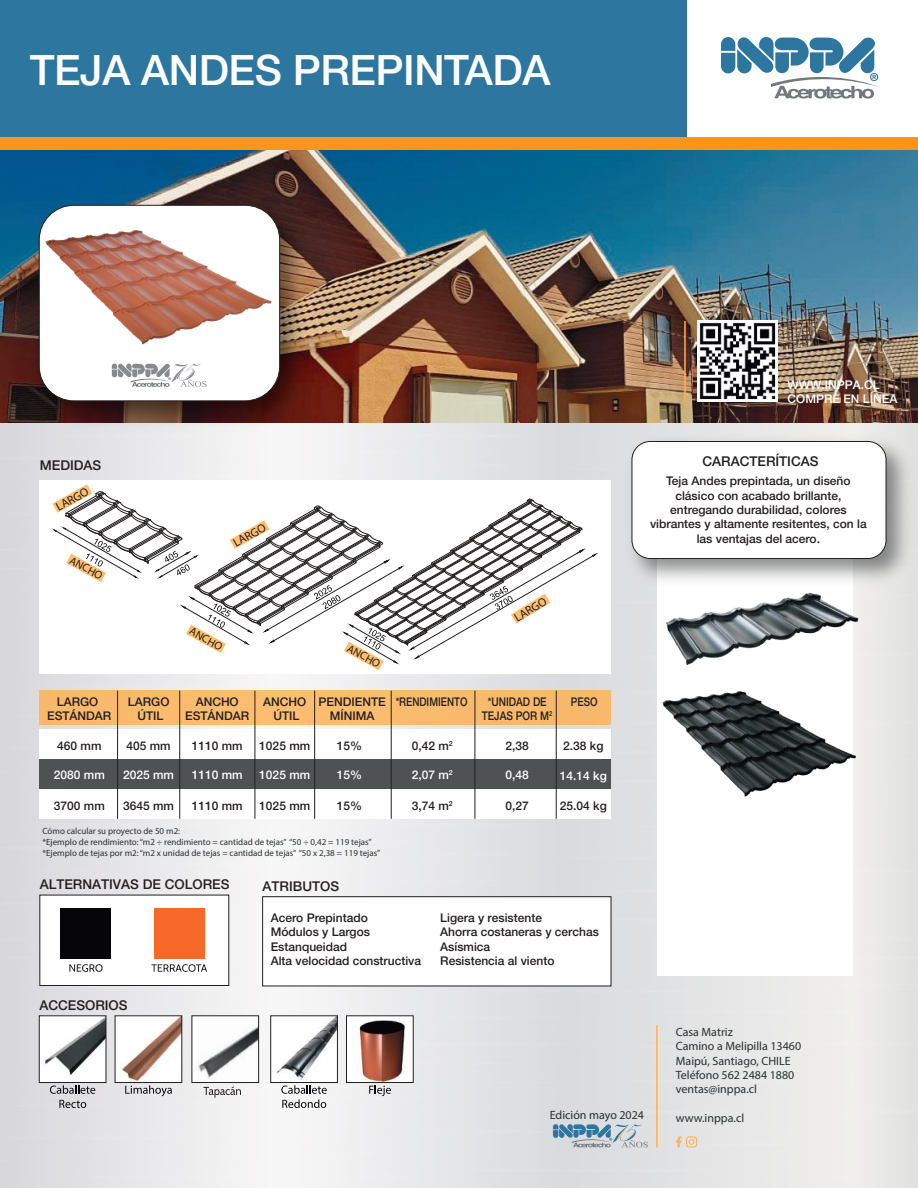
<style>
.page{position:relative;width:918px;height:1188px;background:#fff}
.page>*{position:absolute;margin:0;border:0;box-sizing:border-box;transform-origin:0 0}
.t1{font:500 42px "Helvetica Neue";letter-spacing:-.01em;color:#fff}
.t2{font:500 13.5px "Helvetica Neue";color:#241f1f}
.t3{font:500 12px/14.4px "Helvetica Neue";color:#241f1f;text-align:center}
.t4{font:12px/14.4px "Myriad Pro";color:#283031}
.t5{font:500 12px/14.4px "Helvetica Neue";color:#fff}
.t6{font:500 12px "Helvetica Neue";color:#241f1f;scale:.84 1}
.t7{font:500 12px "Helvetica Neue";color:#241f1f;scale:.82 1}
.t8{font:12px "Myriad Pro";color:#241f1f}
.t9{font:11.25px "Myriad Pro";color:#241f1f}
.t10{font:9px/10.8px "Myriad Pro";color:#283031}
</style>
<div class="page">
<img style="left:0;top:150px;width:918px;height:1038px">
<div style="left:657px;top:543px;width:196px;height:433px;background:#fff"></div>
<img style="left:1px;top:150px;width:917px;height:272px">
<div style="left:0;top:0;width:686px;height:139px;background:#2d76a0"></div>
<div style="left:0;top:138px;width:918px;height:12px;background:#f9951b"></div>
<svg style="left:721px;top:37px;width:158px;height:62px"></svg>
<img style="left:26px;top:193px;width:288px;height:242px">
<div style="left:39px;top:205px;width:241px;height:196px;background:#fff;border-radius:35px"></div>
<div style="left:39px;top:205px;width:241px;height:196px;border:1px solid #241f1f;border-radius:35px"></div>
<svg style="left:676px;top:1136px;width:21px;height:12px"></svg>
<hr style="left:656px;top:1025px;width:2px;height:123px;background:#ffb04f">
<img style="left:620px;top:429px;width:298px;height:163px">
<div style="left:632px;top:441px;width:254px;height:118px;background:#fff;border-radius:18px"></div>
<div style="left:632px;top:441px;width:254px;height:118px;border:1px solid #241f1f;border-radius:18px"></div>
<div style="left:40px;top:895px;width:189px;height:91px;background:#fff;border:1px solid #241f1f"></div>
<svg style="left:151px;top:964px;width:56px;height:8px"></svg>
<div style="left:154px;top:908px;width:51px;height:50px;background:#f66929"></div>
<svg style="left:69px;top:964px;width:34px;height:8px"></svg>
<div style="left:61px;top:908px;width:50px;height:50px;background:#05050a"></div>
<hr style="left:684px;top:321px;width:2px;height:81px;background:#ffb04f">
<img style="left:697px;top:321px;width:81px;height:81px">
<img style="left:45px;top:229px;width:227px;height:116px">
<svg style="left:112px;top:363px;width:95px;height:24px"></svg>
<svg style="left:553px;top:1124px;width:95px;height:24px;background:#a3b8c6"></svg>
<div style="left:262px;top:897px;width:349px;height:89px;background:#fff"></div>
<img style="left:662px;top:689px;width:195px;height:110px">
<img style="left:663px;top:571px;width:196px;height:110px">
<div style="left:40px;top:691px;width:571px;height:34px;background:#fabb6e"></div>
<div style="left:40px;top:729px;width:571px;height:30px;background:#fff"></div>
<div style="left:40px;top:789px;width:571px;height:30px;background:#fff"></div>
<div style="left:40px;top:759px;width:571px;height:30px;background:#4e5253"></div>
<hr style="left:117px;top:691px;width:1px;height:128px;background:#241f1f">
<hr style="left:179px;top:691px;width:1px;height:128px;background:#241f1f">
<hr style="left:255px;top:691px;width:1px;height:128px;background:#241f1f">
<hr style="left:314px;top:691px;width:1px;height:128px;background:#241f1f">
<hr style="left:391px;top:691px;width:1px;height:128px;background:#241f1f">
<hr style="left:475px;top:691px;width:1px;height:128px;background:#241f1f">
<hr style="left:556px;top:691px;width:1px;height:128px;background:#241f1f">
<img style="left:348px;top:1018px;width:63px;height:63px">
<div style="left:346px;top:1016px;width:67px;height:67px;border:1px solid #241f1f"></div>
<img style="left:273px;top:1018px;width:63px;height:63px">
<div style="left:271px;top:1016px;width:67px;height:67px;border:1px solid #241f1f"></div>
<div style="left:39px;top:1016px;width:67px;height:67px;background:#fff"></div>
<img style="left:45px;top:1018px;width:59px;height:57px">
<div style="left:39px;top:1016px;width:67px;height:67px;border:1px solid #241f1f"></div>
<svg style="left:369px;top:1085px;width:22px;height:11px"></svg>
<svg style="left:50px;top:1085px;width:45px;height:9px"></svg>
<svg style="left:59px;top:1100px;width:27px;height:8px"></svg>
<img style="left:194px;top:1018px;width:63px;height:63px">
<div style="left:192px;top:1016px;width:67px;height:67px;border:1px solid #241f1f"></div>
<svg style="left:281px;top:1085px;width:46px;height:23px"></svg>
<svg style="left:204px;top:1086px;width:37px;height:12px"></svg>
<img style="left:117px;top:1018px;width:63px;height:63px">
<div style="left:115px;top:1016px;width:67px;height:67px;border:1px solid #241f1f"></div>
<svg style="left:125px;top:1085px;width:47px;height:11px"></svg>
<div style="left:39px;top:480px;width:572px;height:194px;background:#fff"></div>
<svg style="left:52px;top:484px;width:546px;height:186px"></svg>
<h1 class="t1" style="left:30px;top:45px;width:522px">TEJA ANDES PREPINTADA</h1>
<p class="t2" style="left:40px;top:457px;width:63px">MEDIDAS</p>
<p class="t8" style="left:53px;top:501px;width:37px;rotate:-29deg">LARGO</p>
<p class="t9" style="left:74px;top:553px;width:38px;rotate:29deg">ANCHO</p>
<p class="t8" style="left:230px;top:537px;width:37px;rotate:-29deg">LARGO</p>
<p class="t9" style="left:194px;top:624px;width:38px;rotate:29deg">ANCHO</p>
<p class="t9" style="left:351px;top:641px;width:38px;rotate:29deg">ANCHO</p>
<p class="t8" style="left:512px;top:612px;width:37px;rotate:-32deg">LARGO</p>
<p class="t3" style="left:47px;top:694px;width:66px">LARGO<br>ESTÁNDAR</p>
<p class="t3" style="left:128px;top:694px;width:43px">LARGO<br>ÚTIL</p>
<p class="t3" style="left:185px;top:694px;width:66px">ANCHO<br>ESTÁNDAR</p>
<p class="t3" style="left:263px;top:694px;width:45px">ANCHO<br>ÚTIL</p>
<p class="t3" style="left:319px;top:694px;width:69px">PENDIENTE<br>MÍNIMA</p>
<p class="t7" style="left:396px;top:694px;width:89px">*RENDIMIENTO</p>
<p class="t6" style="left:488px;top:694px;width:72px">*UNIDAD DE</p>
<p class="t7" style="left:571px;top:694px;width:34px">PESO</p>
<p class="t6" style="left:482px;top:709px;width:85px">TEJAS POR M<sup>2</sup></p>
<p class="t3" style="left:57px;top:738px;width:46px">460 mm</p>
<p class="t5" style="left:54px;top:767px;width:52px">2080 mm</p>
<p class="t3" style="left:54px;top:799px;width:52px">3700 mm</p>
<p class="t3" style="left:126px;top:738px;width:46px">405 mm</p>
<p class="t5" style="left:123px;top:767px;width:52px">2025 mm</p>
<p class="t3" style="left:123px;top:799px;width:52px">3645 mm</p>
<p class="t3" style="left:192px;top:738px;width:52px">1110 mm</p>
<p class="t5" style="left:192px;top:767px;width:52px">1110 mm</p>
<p class="t3" style="left:192px;top:799px;width:52px">1110 mm</p>
<p class="t3" style="left:259px;top:738px;width:52px">1025 mm</p>
<p class="t5" style="left:259px;top:767px;width:52px">1025 mm</p>
<p class="t3" style="left:259px;top:799px;width:52px">1025 mm</p>
<p class="t3" style="left:337px;top:738px;width:27px">15%</p>
<p class="t5" style="left:337px;top:767px;width:27px">15%</p>
<p class="t3" style="left:337px;top:799px;width:27px">15%</p>
<p class="t10" style="left:42px;top:826px;width:339px">Cómo calcular su proyecto de 50 m2:<br>*Ejemplo de rendimiento: “m2 ÷ rendimiento = cantidad de tejas” “50 ÷ 0,42 = 119 tejas” *Ejemplo de tejas por m2: “m2 x unidad de tejas = cantidad de tejas” “50 x 2,38 = 119 tejas”</p>
<p class="t3" style="left:412px;top:738px;width:43px">0,42 m<sup>2</sup></p>
<p class="t5" style="left:412px;top:767px;width:43px">2,07 m<sup>2</sup></p>
<p class="t3" style="left:412px;top:799px;width:43px">3,74 m<sup>2</sup></p>
<p class="t3" style="left:506px;top:738px;width:25px">2,38</p>
<p class="t5" style="left:506px;top:767px;width:25px">0,48</p>
<p class="t3" style="left:506px;top:799px;width:25px">0,27</p>
<p class="t3" style="left:563px;top:738px;width:42px">2.38 kg</p>
<p class="t5" style="left:560px;top:768px;width:48px">14.14 kg</p>
<p class="t3" style="left:560px;top:799px;width:48px">25.04 kg</p>
<p class="t2" style="left:40px;top:876px;width:191px">ALTERNATIVAS DE COLORES</p>
<p class="t2" style="left:39px;top:997px;width:90px">ACCESORIOS</p>
<p class="t2" style="left:263px;top:878px;width:78px">ATRIBUTOS</p>
<p class="t3" style="left:271px;top:910px;width:152px;text-align:left">Acero Prepintado<br>Módulos y Largos<br>Estanqueidad<br>Alta velocidad constructiva</p>
<p class="t3" style="left:440px;top:910px;width:160px;text-align:left">Ligera y resistente<br>Ahorra costaneras y cerchas<br>Asísmica<br>Resistencia al viento</p>
<p class="t5" style="left:788px;top:377px;width:111px">WWW.INPPA.CL<br>COMPRE EN LÍNEA</p>
<p class="t2" style="left:703px;top:453px;width:118px">CARACTERÍTICAS</p>
<p class="t3" style="left:650px;top:474px;width:218px">Teja Andes prepintada, un diseño clásico con acabado brillante, entregando durabilidad, colores vibrantes y altamente resitentes, con la las ventajas del acero.</p>
<p class="t4" style="left:550px;top:1108px;width:96px">Edición mayo 2024</p>
<p class="t4" style="left:676px;top:1024px;width:127px">Casa Matriz<br>Camino a Melipilla 13460<br>Maipú, Santiago, CHILE<br>Teléfono 562 2484 1880 ventas@inppa.cl</p>
<p class="t4" style="left:676px;top:1111px;width:70px">www.inppa.cl</p>
</div>
